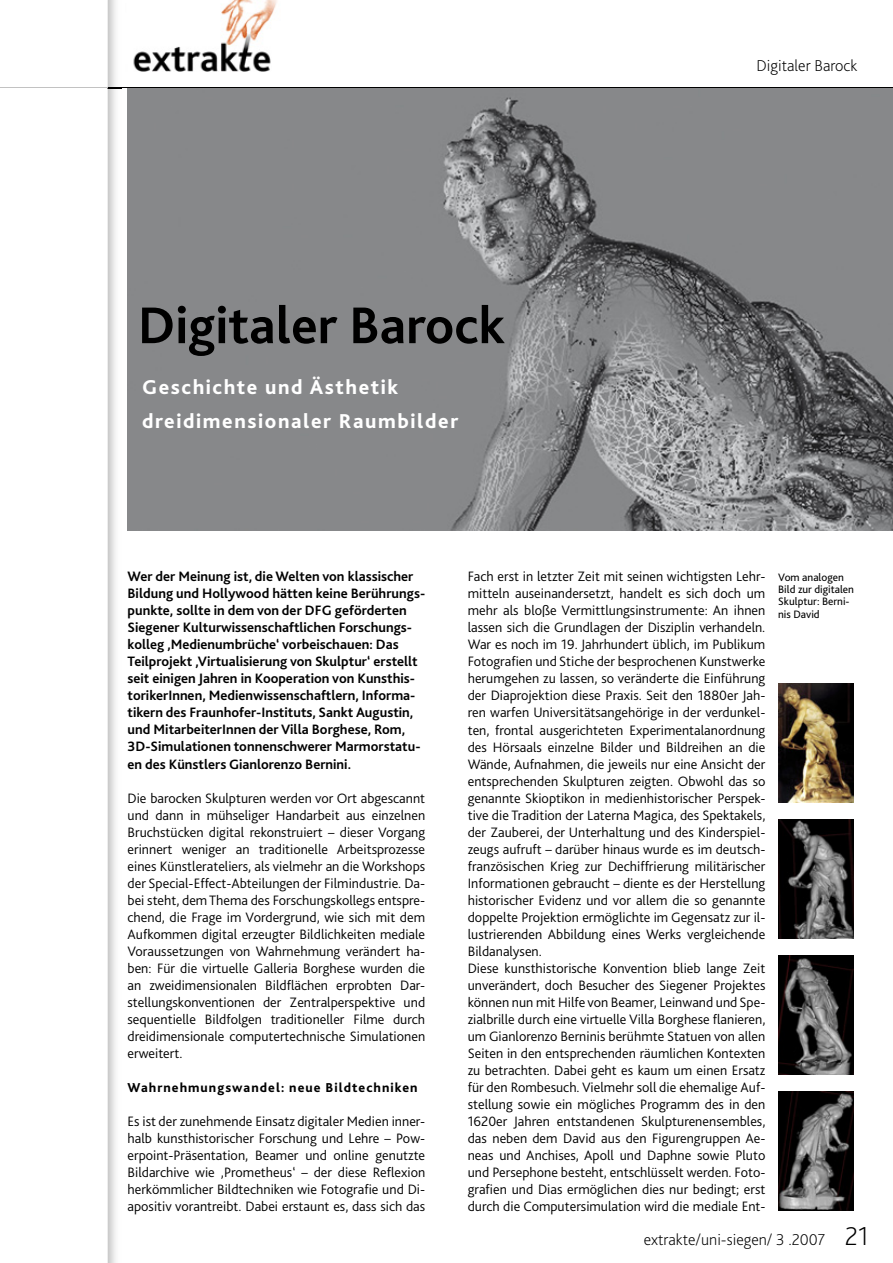
<style>
.page{position:relative;width:893px;height:1263px;background:#fff}
.page>*{position:absolute;margin:0;border:0;box-sizing:border-box;transform-origin:0 0}
.t1{font:700 54px "Bliss 2";color:#000}
.t2{font:800 21px/34px "Bliss 2";letter-spacing:.075em;color:#fff}
.t3{font:200 16.5px "Bliss 2";color:#000}
.t4{font:300 14.25px/17px "Bliss 2";color:#000;text-align:justify}
.t5{font:700 14.25px/17px "Bliss 2";color:#000}
.t6{font:800 13.5px "Bliss 2";letter-spacing:.075em;color:#000}
.t7{font:11.25px/12.3px "Bliss 2";color:#000}
.s1{font-size:27px}
</style>
<div class="page">
<hr style="left:0;top:87px;width:893px;height:1px;background:#000">
<img style="left:107px;top:0;width:15px;height:1263px">
<svg style="left:107px;top:87px;width:15px;height:1px"></svg>
<img style="left:133px;top:0;width:144px;height:71px">
<img style="left:128px;top:88px;width:765px;height:442px">
<hr style="left:0;top:87px;width:107px;height:1px;background:#c2c2c2">
<img style="left:778px;top:683px;width:75px;height:119px">
<img style="left:778px;top:819px;width:75px;height:119px">
<img style="left:778px;top:955px;width:75px;height:119px">
<img style="left:778px;top:1091px;width:75px;height:120px">
<h1 class="t1" style="left:138px;top:292px;width:369px">Digitaler Barock</h1>
<h2 class="t2" style="left:142px;top:370px;width:318px">Geschichte und Ästhetik dreidimensionaler Raumbilder</h2>
<p class="t3" style="left:757px;top:55px;width:102px">Digitaler Barock</p>
<p class="t5" style="left:128px;top:568px;width:299px">Wer der Meinung ist, die Welten von klassischer Bildung und Hollywood hätten keine Berührungs&shy;punkte, sollte in dem von der DFG geförderten Siegener Kulturwissenschaftlichen Forschungs&shy;kolleg ‚Medienumbrüche‘ vorbeischauen: Das Teilprojekt ‚Virtualisierung von Skulptur‘ erstellt seit einigen Jahren in Kooperation von Kunsthis&shy;torikerInnen, Medienwissenschaftlern, Informa&shy;tikern des Fraunhofer-Instituts, Sankt Augustin, und MitarbeiterInnen der Villa Borghese, Rom, 3D-Simulationen tonnenschwerer Marmorstatu&shy;en des Künstlers Gianlorenzo Bernini.</p>
<p class="t4" style="left:128px;top:789px;width:299px">Die barocken Skulpturen werden vor Ort abgescannt und dann in mühseliger Handarbeit aus einzelnen Bruchstücken digital rekonstruiert – dieser Vorgang erinnert weniger an traditionelle Arbeitsprozesse eines Künstlerateliers, als vielmehr an die Workshops der Special-Effect-Abteilungen der Filmindustrie. Da&shy;bei steht, dem Thema des Forschungskollegs entspre&shy;chend, die Frage im Vordergrund, wie sich mit dem Aufkommen digital erzeugter Bildlichkeiten mediale Voraussetzungen von Wahrnehmung verändert ha&shy;ben: Für die virtuelle Galleria Borghese wurden die an zweidimensionalen Bildflächen erprobten Dar&shy;stellungskonventionen der Zentralperspektive und sequentielle Bildfolgen traditioneller Filme durch dreidimensionale computertechnische Simulationen erweitert.</p>
<p class="t6" style="left:128px;top:1079px;width:292px">Wahrnehmungswandel: neue Bildtechniken</p>
<p class="t4" style="left:128px;top:1112px;width:299px">Es ist der zunehmende Einsatz digitaler Medien inner&shy;halb kunsthistorischer Forschung und Lehre – Pow&shy;erpoint-Präsentation, Beamer und online genutzte Bildarchive wie ‚Prometheus‘ – der diese Reflexion herkömmlicher Bildtechniken wie Fotografie und Di&shy;apositiv vorantreibt. Dabei erstaunt es, dass sich das</p>
<p class="t4" style="left:468px;top:568px;width:299px;text-align:left">Fach erst in letzter Zeit mit seinen wichtigsten Lehr&shy;mitteln auseinandersetzt, handelt es sich doch um mehr als bloße Vermittlungsinstrumente: An ihnen lassen sich die Grundlagen der Disziplin verhandeln.<br>War es noch im 19. Jahrhundert üblich, im Publikum Fotografien und Stiche der besprochenen Kunstwerke herumgehen zu lassen, so veränderte die Einführung der Diaprojektion diese Praxis. Seit den 1880er Jah&shy;ren warfen Universitätsangehörige in der verdunkel&shy;ten, frontal ausgerichteten Experimentalanordnung des Hörsaals einzelne Bilder und Bildreihen an die Wände, Aufnahmen, die jeweils nur eine Ansicht der entsprechenden Skulpturen zeigten. Obwohl das so genannte Skioptikon in medienhistorischer Perspek&shy;tive die Tradition der Laterna Magica, des Spektakels, der Zauberei, der Unterhaltung und des Kinderspiel&shy;zeugs aufruft – darüber hinaus wurde es im deutsch&shy;französischen Krieg zur Dechiffrierung militärischer Informationen gebraucht – diente es der Herstellung historischer Evidenz und vor allem die so genannte doppelte Projektion ermöglichte im Gegensatz zur il&shy;lustrierenden Abbildung eines Werks vergleichende Bildanalysen.<br>Diese kunsthistorische Konvention blieb lange Zeit unverändert, doch Besucher des Siegener Projektes können nun mit Hilfe von Beamer, Leinwand und Spe&shy;zialbrille durch eine virtuelle Villa Borghese flanieren, um Gianlorenzo Berninis berühmte Statuen von allen Seiten in den entsprechenden räumlichen Kontexten zu betrachten. Dabei geht es kaum um einen Ersatz für den Rombesuch. Vielmehr soll die ehemalige Auf&shy;stellung sowie ein mögliches Programm des in den 1620er Jahren entstandenen Skulpturenensembles, das neben dem David aus den Figurengruppen Ae&shy;neas und Anchises, Apoll und Daphne sowie Pluto und Persephone besteht, entschlüsselt werden. Foto&shy;grafien und Dias ermöglichen dies nur bedingt; erst durch die Computersimulation wird die mediale Ent-</p>
<p class="t7" style="left:778px;top:571px;width:77px">Vom analogen<br>Bild zur digitalen<br>Skulptur: Berni&shy;nis David</p>
<p class="t3" style="left:644px;top:1229px;width:227px">extrakte/uni-siegen/ 3 .2007 <span class="s1">21</span></p>
</div>
